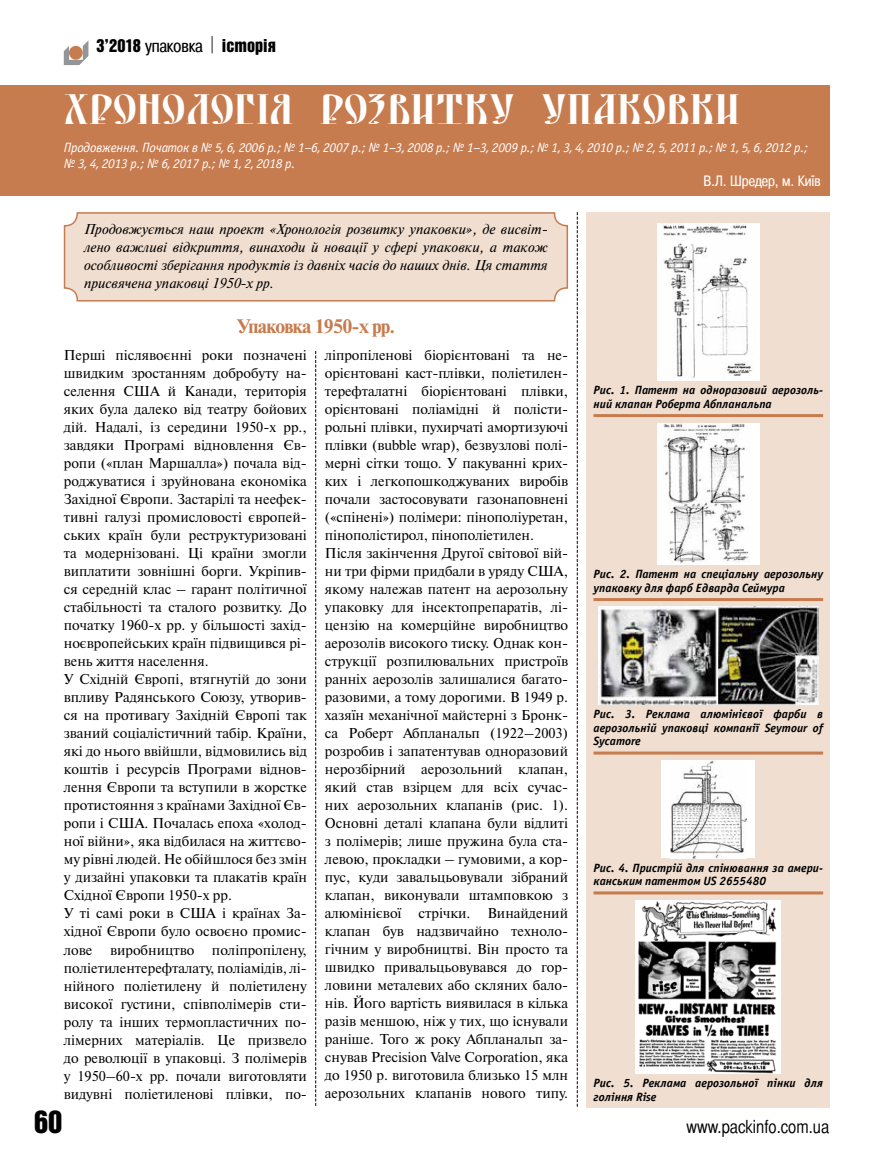
<style>
.page{position:relative;width:893px;height:1170px;background:#fff}
.page>*{position:absolute;margin:0;border:0;box-sizing:border-box;transform-origin:0 0}
.t1{font:40.5px "DS Yermak D";color:#fff}
.t2{font:31.5px "Bastion Kontrast Alt C";color:#000}
.t3{font:700 19.5px "Newton C";letter-spacing:-.04em;color:#c77c4f}
.t4{font:18px "Bastion Kontrast Alt C";color:#000}
.t5{font:18px "Bastion C";color:#000}
.t6{font:15px "Pragmatica Cond C";color:#fff}
.t7{font:14.25px/18px "Newton C";color:#000}
.t8{font:italic 14.25px/18px "Newton C";color:#000;text-align:justify}
.t9{font:italic 13.5px/16.2px "Officina Sans C";letter-spacing:-.02em;color:#fff}
.t10{font:italic 700 12px/13.5px "Officina Sans C";color:#000}
.s1{font-family:"Pragmatica Cond C"}
</style>
<div class="page">
<div style="left:586px;top:212px;width:243px;height:895px;background:#f0ded0"></div>
<div style="left:0;top:85px;width:829px;height:111px;background:#c77c4f"></div>
<svg style="left:63px;top:212px;width:506px;height:90px;background:#eedbcc"></svg>
<svg style="left:315px;top:351px;width:1px;height:755px"></svg>
<svg style="left:577px;top:212px;width:1px;height:895px"></svg>
<hr style="left:593px;top:414px;width:230px;height:3px;background:#c77c4f">
<hr style="left:593px;top:598px;width:230px;height:3px;background:#c77c4f">
<hr style="left:593px;top:751px;width:230px;height:3px;background:#c77c4f">
<hr style="left:593px;top:891px;width:230px;height:3px;background:#c77c4f">
<div style="left:657px;top:223px;width:102px;height:157px;background:#fff"></div>
<img style="left:662px;top:223px;width:90px;height:155px">
<div style="left:657px;top:423px;width:102px;height:141px;background:#fff"></div>
<img style="left:663px;top:424px;width:86px;height:139px">
<img style="left:599px;top:606px;width:219px;height:98px">
<div style="left:661px;top:760px;width:94px;height:98px;background:#fff"></div>
<img style="left:670px;top:760px;width:77px;height:98px">
<div style="left:636px;top:900px;width:145px;height:173px;background:#fff"></div>
<img style="left:638px;top:901px;width:139px;height:172px">
<svg style="left:64px;top:41px;width:24px;height:24px"></svg>
<p class="t4" style="left:97px;top:36px;width:181px">3’2018 <span class="s1">упаковка</span> історія</p>
<h1 class="t1" style="left:64px;top:87px;width:678px">ХронологIя розвитку упаковки</h1>
<p class="t9" style="left:64px;top:139px;width:746px">Продовження. Початок в № 5, 6, 2006 р.; № 1–6, 2007 р.; № 1–3, 2008 р.; № 1–3, 2009 р.; № 1, 3, 4, 2010 р.; № 2, 5, 2011 р.; № 1, 5, 6, 2012 р.; № 3, 4, 2013 р.; № 6, 2017 р.; № 1, 2, 2018 р.</p>
<p class="t6" style="left:703px;top:172px;width:119px">В.Л. Шредер, м. Київ</p>
<p class="t8" style="left:84px;top:220px;width:465px">Продовжується наш проект «Хронологія розвитку упаковки», де висвіт&shy;лено важливі відкриття, винаходи й новації у сфері упаковки, а також особливості зберігання продуктів із давніх часів до наших днів. Ця стаття присвячена упаковці 1950-х рр.</p>
<h3 class="t3" style="left:237px;top:316px;width:160px">Упаковка 1950-х рр.</h3>
<p class="t7" style="left:64px;top:346px;width:245px">Перші післявоєнні роки позначені швидким зростанням добробуту на&shy;селення США й Канади, територія яких була далеко від театру бойових дій. Надалі, із середини 1950-х рр., завдяки Програмі відновлення Єв&shy;ропи («план Маршалла») почала від&shy;роджуватися і зруйнована економіка Західної Європи. Застарілі та неефек&shy;тивні галузі промисловості європей&shy;ських країн були реструктуризовані та модернізовані. Ці країни змогли виплатити зовнішні борги. Укріпив&shy;ся середній клас – гарант політичної стабільності та сталого розвитку. До початку 1960-х рр. у більшості захід&shy;ноєвропейських країн підвищився рі&shy;вень життя населення.<br>У Східній Європі, втягнутій до зони впливу Радянського Союзу, утворив&shy;ся на противагу Західній Європі так званий соціалістичний табір. Країни, які до нього ввійшли, відмовились від коштів і ресурсів Програми віднов&shy;лення Європи та вступили в жорстке протистояння з країнами Західної Єв&shy;ропи і США. Почалась епоха «холод&shy;ної війни», яка відбилася на життєво&shy;му рівні людей. Не обійшлося без змін у дизайні упаковки та плакатів країн Східної Європи 1950-х рр.<br>У ті самі роки в США і країнах За&shy;хідної Європи було освоєно промис&shy;лове виробництво поліпропілену, поліетилентерефталату, поліамідів, лі&shy;нійного поліетилену й поліетилену високої густини, співполімерів сти&shy;ролу та інших термопластичних по&shy;лімерних матеріалів. Це призвело до революції в упаковці. З полімерів у 1950–60-х рр. почали виготовляти видувні поліетиленові плівки, по-</p>
<p class="t7" style="left:325px;top:346px;width:245px">ліпропіленові біорієнтовані та не&shy;орієнтовані каст-плівки, поліетилен&shy;терефталатні біорієнтовані плівки, орієнтовані поліамідні й полісти&shy;рольні плівки, пухирчаті амортизуючі плівки (вubble wrap), безвузлові полі&shy;мерні сітки тощо. У пакуванні крих&shy;ких і легкопошкоджуваних виробів почали застосовувати газонаповнені («спінені») полімери: пінополіуретан, пінополістирол, пінополіетилен.<br>Після закінчення Другої світової вій&shy;ни три фірми придбали в уряду США, якому належав патент на аерозольну упаковку для інсектопрепаратів, лі&shy;цензію на комерційне виробництво аерозолів високого тиску. Однак кон&shy;струкції розпилювальних пристроїв ранніх аерозолів залишалися багато&shy;разовими, а тому дорогими. В 1949 р. хазяїн механічної майстерні з Бронк&shy;са Роберт Абпланальп (1922–2003) розробив і запатентував одноразовий нерозбірний аерозольний клапан, який став взірцем для всіх сучас&shy;них аерозольних клапанів (рис. 1).<br>Основні деталі клапана були відлиті з полімерів; лише пружина була ста&shy;левою, прокладки – гумовими, а кор&shy;пус, куди завальцьовували зібраний клапан, виконували штамповкою з алюмінієвої стрічки. Винайдений клапан був надзвичайно техноло&shy;гічним у виробництві. Він просто та швидко привальцьовувався до гор&shy;ловини металевих або скляних бало&shy;нів. Його вартість виявилася в кілька разів меншою, ніж у тих, що існували раніше. Того ж року Абпланальп за&shy;снував Precision Valve Corporation, яка до 1950 р. виготовила близько 15 млн аерозольних клапанів нового типу.</p>
<p class="t10" style="left:593px;top:383px;width:231px">Рис. 1. Патент на одноразовий аерозоль&shy;ний клапан Роберта Абпланальпа</p>
<p class="t10" style="left:593px;top:567px;width:231px">Рис. 2. Патент на спеціальну аерозольну упаковку для фарб Едварда Сеймура</p>
<p class="t10" style="left:593px;top:707px;width:231px;text-align:justify">Рис. 3. Реклама алюмінієвої фарби в аерозольній упаковці компанії Seymour of Sycamore</p>
<p class="t10" style="left:593px;top:860px;width:231px">Рис. 4. Пристрій для спінювання за амери&shy;канським патентом US 2655480</p>
<p class="t10" style="left:593px;top:1076px;width:231px">Рис. 5. Реклама аерозольної пінки для гоління Rise</p>
<h2 class="t2" style="left:34px;top:1105px;width:30px">60</h2>
<p class="t5" style="left:686px;top:1116px;width:144px">www.packinfo.com.ua</p>
</div>
